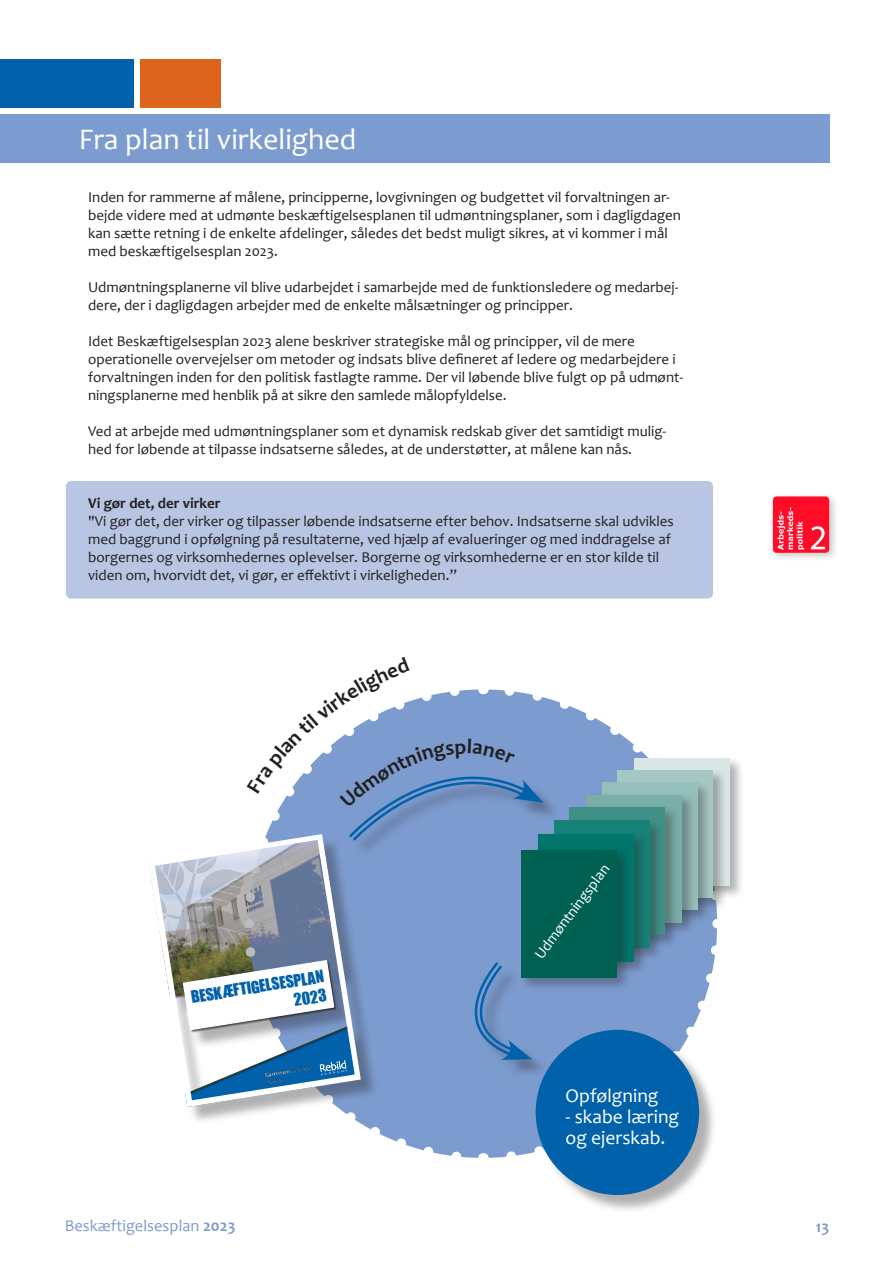
<style>
.page{position:relative;width:893px;height:1263px;background:#fff}
.page>*{position:absolute;margin:0;border:0;box-sizing:border-box;transform-origin:0 0}
.Overskrifter{font:30px "Candara";color:#fff}
.Hvid_tekst_på_kugle{font:19.5px "Candara";color:#fff}
.t1{font:16.5px "Candara";color:#7c9bce}
.t2{font:700 16.5px "Candara";color:#7c9bce}
.t3{font:15.9px "Impact";color:#0161ab}
.t4{font:15.6px "Impact";color:#0161ab}
.t5{font:15px/18px "Candara";color:#231f20}
.t6{font:700 15px "Candara";color:#231f20}
.Brød{font:15px "Candara";color:#fff}
.s1{font-weight:700}
</style>
<div class="page">
<svg style="left:500px;top:928px;width:218px;height:230px"></svg>
<svg style="left:543px;top:697px;width:104px;height:121px"></svg>
<svg style="left:363px;top:1107px;width:116px;height:51px"></svg>
<div style="left:352px;top:779px;width:209px;height:79px;background:#231f20;opacity:.35"></div>
<div style="left:632px;top:756px;width:112px;height:144px;background:#231f20;opacity:.35"></div>
<div style="left:634px;top:758px;width:96px;height:127px;background:#d8e6e5"></div>
<div style="left:615px;top:768px;width:112px;height:144px;background:#231f20;opacity:.35"></div>
<div style="left:617px;top:770px;width:96px;height:128px;background:#a6c8c4"></div>
<div style="left:600px;top:780px;width:112px;height:144px;background:#231f20;opacity:.35"></div>
<div style="left:602px;top:782px;width:96px;height:128px;background:#95bfbb"></div>
<div style="left:584px;top:792px;width:112px;height:145px;background:#231f20;opacity:.35"></div>
<div style="left:586px;top:795px;width:96px;height:127px;background:#7baea9"></div>
<div style="left:567px;top:805px;width:112px;height:144px;background:#231f20;opacity:.35"></div>
<div style="left:569px;top:807px;width:96px;height:128px;background:#3f9087"></div>
<div style="left:552px;top:818px;width:112px;height:144px;background:#231f20;opacity:.35"></div>
<div style="left:554px;top:820px;width:96px;height:128px;background:#168278"></div>
<div style="left:536px;top:832px;width:112px;height:144px;background:#231f20;opacity:.35"></div>
<div style="left:538px;top:834px;width:96px;height:127px;background:#00756b"></div>
<div style="left:519px;top:847px;width:112px;height:145px;background:#231f20;opacity:.35"></div>
<div style="left:521px;top:850px;width:96px;height:127px;background:#006052"></div>
<div style="left:477px;top:966px;width:72px;height:112px;background:#231f20;opacity:.35"></div>
<div style="left:538px;top:1032px;width:180px;height:181px;background:#231f20;opacity:.35"></div>
<div style="left:536px;top:1030px;width:162px;height:164px;background:#0161ab;border-radius:50%"></div>
<div style="left:0;top:114px;width:829px;height:49px;background:#7c9bce"></div>
<div style="left:66px;top:481px;width:647px;height:117px;background:#b8c6e3;border-radius:5px"></div>
<div style="left:0;top:60px;width:134px;height:48px;background:#0161ab"></div>
<div style="left:140px;top:60px;width:81px;height:48px;background:#dc641c"></div>
<div style="left:768px;top:492px;width:71px;height:71px;background:#231f20;opacity:.25"></div>
<img style="left:773px;top:496px;width:56px;height:57px">
<div style="left:152px;top:837px;width:227px;height:288px;background:#231f20;opacity:.35"></div>
<svg style="left:149px;top:689px;width:394px;height:418px"></svg>
<p class="Overskrifter" style="left:79px;top:121px;width:279px">Fra plan til virkelighed</p>
<p class="t5" style="left:88px;top:188px;width:594px">Inden for rammerne af målene, principperne, lovgivningen og budgettet vil forvaltningen ar&shy;bejde videre med at udmønte beskæftigelsesplanen til udmøntningsplaner, som i dagligdagen kan sætte retning i de enkelte afdelinger, således det bedst muligt sikres, at vi kommer i mål med beskæftigelsesplan 2023.</p>
<p class="t5" style="left:88px;top:278px;width:592px">Udmøntningsplanerne vil blive udarbejdet i samarbejde med de funktionsledere og medarbej&shy;dere, der i dagligdagen arbejder med de enkelte målsætninger og principper.</p>
<p class="t5" style="left:88px;top:332px;width:597px">Idet Beskæftigelsesplan 2023 alene beskriver strategiske mål og principper, vil de mere operationelle overvejelser om metoder og indsats blive defineret af ledere og medarbejdere i forvaltningen inden for den politisk fastlagte ramme. Der vil løbende blive fulgt op på udmønt&shy;ningsplanerne med henblik på at sikre den samlede målopfyldelse.</p>
<p class="t5" style="left:88px;top:422px;width:580px">Ved at arbejde med udmøntningsplaner som et dynamisk redskab giver det samtidigt mulig&shy;hed for løbende at tilpasse indsatserne således, at de understøtter, at målene kan nås.</p>
<p class="t6" style="left:88px;top:494px;width:134px">Vi gør det, der virker</p>
<p class="t5" style="left:88px;top:512px;width:587px">"Vi gør det, der virker og tilpasser løbende indsatserne efter behov. Indsatserne skal udvikles med baggrund i opfølgning på resultaterne, ved hjælp af evalueringer og med inddragelse af borgernes og virksomhedernes oplevelser. Borgerne og virksomhederne er en stor kilde til viden om, hvorvidt det, vi gør, er effektivt i virkeligheden.”</p>
<p class="t4" style="left:189px;top:985px;width:136px;rotate:-9deg">BESKÆFTIGELSESPLAN</p>
<p class="t3" style="left:292px;top:988px;width:34px;rotate:-9deg">2023</p>
<p class="Brød" style="left:530px;top:951px;width:115px;rotate:-53deg">Udmøntningsplan</p>
<p class="Hvid_tekst_på_kugle" style="left:566px;top:1083px;width:94px">Opfølgning</p>
<p class="Hvid_tekst_på_kugle" style="left:566px;top:1104px;width:115px">- skabe læring</p>
<p class="Hvid_tekst_på_kugle" style="left:566px;top:1125px;width:101px">og ejerskab.</p>
<p class="t1" style="left:65px;top:1216px;width:172px">Beskæftigelsesplan <span class="s1">2023</span></p>
<p class="t2" style="left:816px;top:1216px;width:15px">13</p>
</div>
